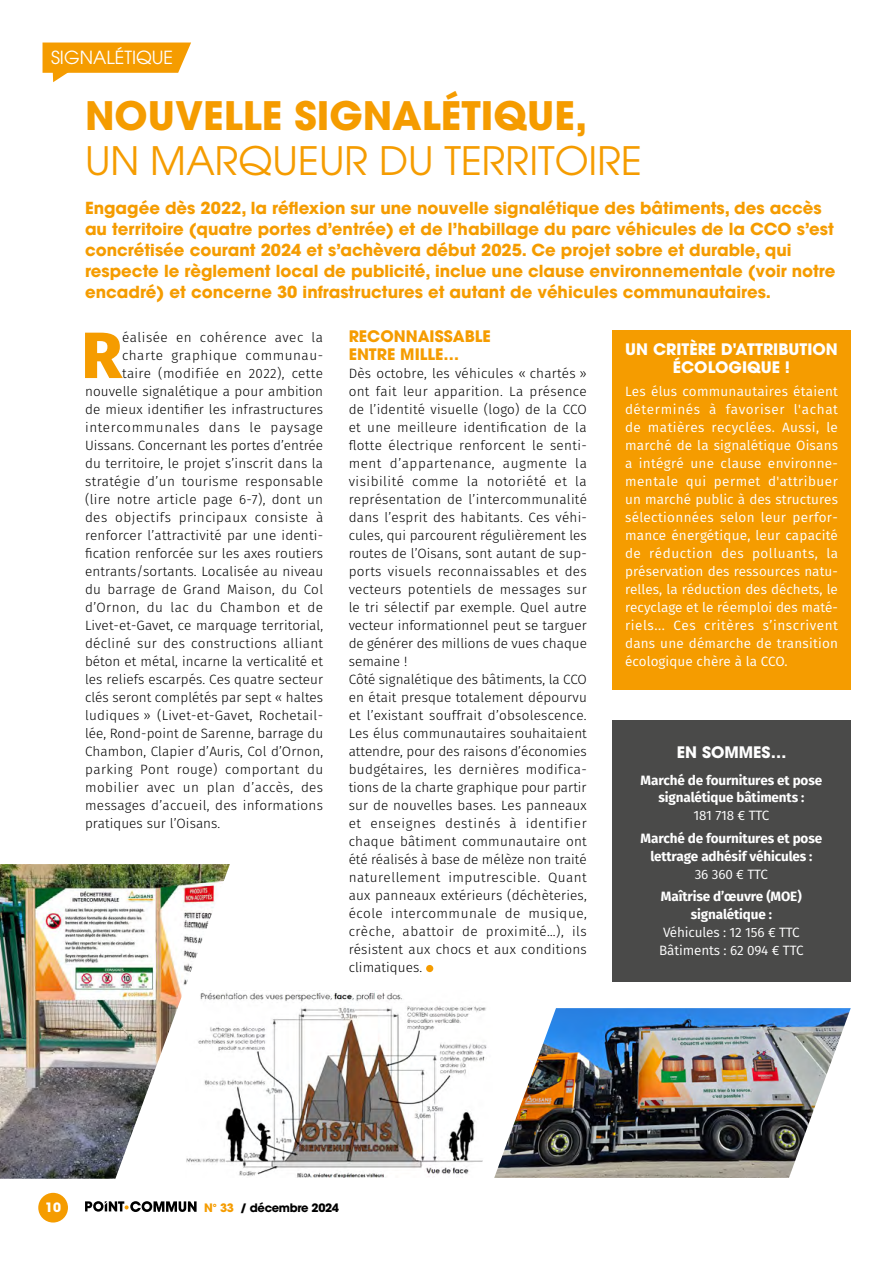
<style>
.page{position:relative;width:893px;height:1263px;background:#fff}
.page>*{position:absolute;margin:0;border:0;box-sizing:border-box;transform-origin:0 0}
.t1{font:800 65.25px "Fira Sans";color:#f59c00}
.t2{font:39px "ITC Avant Garde Pro";color:#f59c00}
.t3{font:700 39px "ITC Avant Garde Pro";color:#f59c00}
.t4{font:18px "ITC Avant Garde Pro";color:#fff}
.t5{font:700 16.5px/21px "ITC Avant Garde Pro";color:#f59c00}
.t6{font:700 15.75px/18px "ITC Avant Garde Pro";color:#fff;text-align:center}
.t7{font:700 15.75px/18px "ITC Avant Garde Pro";color:#f59c00}
.t8{font:300 13.5px/18px "Fira Sans";letter-spacing:.015em;color:#000}
.t9{font:13.5px/18px "Fira Sans";letter-spacing:-.01em;color:#fff}
.t10{font:700 13.5px/18px "Fira Sans";letter-spacing:-.01em;color:#fff;text-align:center}
.t11{font:300 13.5px "Fira Sans";letter-spacing:.035em;color:#000}
.t12{font:300 13.5px "Fira Sans";letter-spacing:.04em;color:#000}
.t13{font:300 13.5px "Fira Sans";letter-spacing:.05em;color:#000}
.t14{font:700 12.9px "ITC Avant Garde Pro";color:#fff}
.t15{font:700 11.55px "ITC Avant Garde Pro";letter-spacing:-.03em;color:#000}
.s1{color:#f59c00}
</style>
<div class="page">
<svg style="left:85px;top:1201px;width:112px;height:11px"></svg>
<div style="left:38px;top:1193px;width:30px;height:29px;background:#f59c00;border-radius:50%"></div>
<svg style="left:43px;top:43px;width:148px;height:39px"></svg>
<img style="left:0;top:864px;width:230px;height:315px">
<svg style="left:133px;top:990px;width:53px;height:188px"></svg>
<img style="left:186px;top:990px;width:301px;height:188px">
<img style="left:494px;top:1008px;width:357px;height:170px">
<div style="left:426px;top:965px;width:7px;height:7px;background:#f59c00;border-radius:50%"></div>
<div style="left:612px;top:720px;width:238px;height:261px;background:#4a4a49"></div>
<div style="left:612px;top:330px;width:239px;height:359px;background:#f59c00"></div>
<h3 class="t4" style="left:51px;top:47px;width:124px">SIGNALÉTIQUE</h3>
<h2 class="t3" style="left:85px;top:89px;width:504px">NOUVELLE SIGNALÉTIQUE,</h2>
<h2 class="t2" style="left:85px;top:136px;width:558px">UN MARQUEUR DU TERRITOIRE</h2>
<p class="t5" style="left:85px;top:197px;width:752px">Engagée dès 2022, la réflexion sur une nouvelle signalétique des bâtiments, des accès au territoire (quatre portes d’entrée) et de l’habillage du parc véhicules de la CCO s’est concrétisée courant 2024 et s’achèvera début 2025. Ce projet sobre et durable, qui respecte le règlement local de publicité, inclue une clause environnementale (voir notre encadré) et concerne 30 infrastructures et autant de véhicules communautaires.</p>
<h1 class="t1" style="left:82px;top:309px;width:42px">R</h1>
<p class="t12" style="left:122px;top:328px;width:203px">éalisée en cohérence avec la</p>
<p class="t7" style="left:349px;top:327px;width:144px">RECONNAISSABLE<br>ENTRE MILLE…</p>
<p class="t8" style="left:349px;top:364px;width:240px">Dès octobre, les véhicules « chartés » ont fait leur apparition. La présence de l’identité visuelle (logo) de la CCO et une meilleure identification de la flotte électrique renforcent le senti&shy;ment d’appartenance, augmente la visibilité comme la notoriété et la représentation de l’intercommunalité dans l’esprit des habitants. Ces véhi&shy;cules, qui parcourent régulièrement les routes de l’Oisans, sont autant de sup&shy;ports visuels reconnaissables et des vecteurs potentiels de messages sur le tri sélectif par exemple. Quel autre vecteur informationnel peut se targuer de générer des millions de vues chaque semaine !<br>Côté signalétique des bâtiments, la CCO en était presque totalement dépourvu et l’existant souffrait d’obsolescence.<br>Les élus communautaires souhaitaient attendre, pour des raisons d’économies budgétaires, les dernières modifica&shy;tions de la charte graphique pour partir sur de nouvelles bases. Les panneaux et enseignes destinés à identifier chaque bâtiment communautaire ont été réalisés à base de mélèze non traité naturellement imputrescible. Quant aux panneaux extérieurs (déchèteries, école intercommunale de musique, crèche, abattoir de proximité…), ils résistent aux chocs et aux conditions climatiques.</p>
<p class="t6" style="left:625px;top:340px;width:214px">UN CRITÈRE D'ATTRIBUTION<br>ÉCOLOGIQUE !</p>
<p class="t9" style="left:625px;top:382px;width:215px;text-align:justify">Les élus communautaires étaient déterminés à favoriser l'achat de matières recyclées. Aussi, le marché de la signalétique Oisans a intégré une clause environne&shy;mentale qui permet d'attribuer un marché public à des structures sélectionnées selon leur perfor&shy;mance énergétique, leur capacité de réduction des polluants, la préservation des ressources natu&shy;relles, la réduction des déchets, le recyclage et le réemploi des maté&shy;riels... Ces critères s’inscrivent dans une démarche de transition écologique chère à la CCO.</p>
<p class="t12" style="left:122px;top:346px;width:203px">charte graphique communau-</p>
<p class="t8" style="left:122px;top:364px;width:203px">taire (modifiée en 2022), cette</p>
<p class="t8" style="left:85px;top:382px;width:240px">nouvelle signalétique a pour ambition</p>
<p class="t8" style="left:85px;top:400px;width:240px">de mieux identifier les infrastructures</p>
<p class="t13" style="left:85px;top:418px;width:240px">intercommunales dans le paysage</p>
<p class="t8" style="left:85px;top:436px;width:240px">Uissans. Concernant les portes d’entrée</p>
<p class="t8" style="left:85px;top:454px;width:240px">du territoire, le projet s’inscrit dans la</p>
<p class="t8" style="left:85px;top:472px;width:239px">stratégie d’un tourisme responsable</p>
<p class="t8" style="left:85px;top:490px;width:240px">(lire notre article page 6-7), dont un</p>
<p class="t11" style="left:85px;top:508px;width:240px">des objectifs principaux consiste à</p>
<p class="t8" style="left:85px;top:526px;width:240px">renforcer l’attractivité par une identi-</p>
<p class="t8" style="left:85px;top:544px;width:239px">fication renforcée sur les axes routiers</p>
<p class="t8" style="left:85px;top:562px;width:240px">entrants/sortants. Localisée au niveau</p>
<p class="t8" style="left:85px;top:580px;width:240px">du barrage de Grand Maison, du Col</p>
<p class="t11" style="left:85px;top:598px;width:240px">d’Ornon, du lac du Chambon et de</p>
<p class="t8" style="left:85px;top:616px;width:240px">Livet-et-Gavet, ce marquage territorial,</p>
<p class="t8" style="left:85px;top:634px;width:240px">décliné sur des constructions alliant</p>
<p class="t8" style="left:85px;top:652px;width:240px">béton et métal, incarne la verticalité et</p>
<p class="t8" style="left:85px;top:670px;width:240px">les reliefs escarpés. Ces quatre secteur</p>
<p class="t8" style="left:85px;top:688px;width:240px">clés seront complétés par sept « haltes</p>
<p class="t8" style="left:85px;top:706px;width:240px">ludiques » (Livet-et-Gavet, Rochetail-</p>
<p class="t8" style="left:85px;top:724px;width:240px">lée, Rond-point de Sarenne, barrage du</p>
<p class="t8" style="left:85px;top:742px;width:240px">Chambon, Clapier d’Auris, Col d’Ornon,</p>
<p class="t11" style="left:85px;top:760px;width:240px">parking Pont rouge) comportant du</p>
<p class="t11" style="left:85px;top:778px;width:240px">mobilier avec un plan d’accès, des</p>
<p class="t8" style="left:85px;top:796px;width:239px">messages d’accueil, des informations</p>
<p class="t8" style="left:85px;top:814px;width:137px">pratiques sur l’Oisans.</p>
<p class="t6" style="left:677px;top:743px;width:111px">EN SOMMES…</p>
<p class="t10" style="left:640px;top:771px;width:183px">Marché de fournitures et pose signalétique bâtiments :</p>
<p class="t9" style="left:693px;top:807px;width:77px">181 718 € TTC</p>
<p class="t10" style="left:640px;top:829px;width:183px">Marché de fournitures et pose lettrage adhésif véhicules :</p>
<p class="t9" style="left:695px;top:865px;width:75px">36 360 € TTC</p>
<p class="t10" style="left:661px;top:887px;width:142px">Maîtrise d’œuvre (MOE) signalétique :</p>
<p class="t9" style="left:659px;top:923px;width:146px">Véhicules : 12 156 € TTC<br>Bâtiments : 62 094 € TTC</p>
<p class="t14" style="left:45px;top:1198px;width:17px">10</p>
<p class="t15" style="left:204px;top:1200px;width:137px"><span class="s1">N° 33</span> / décembre 2024</p>
</div>
